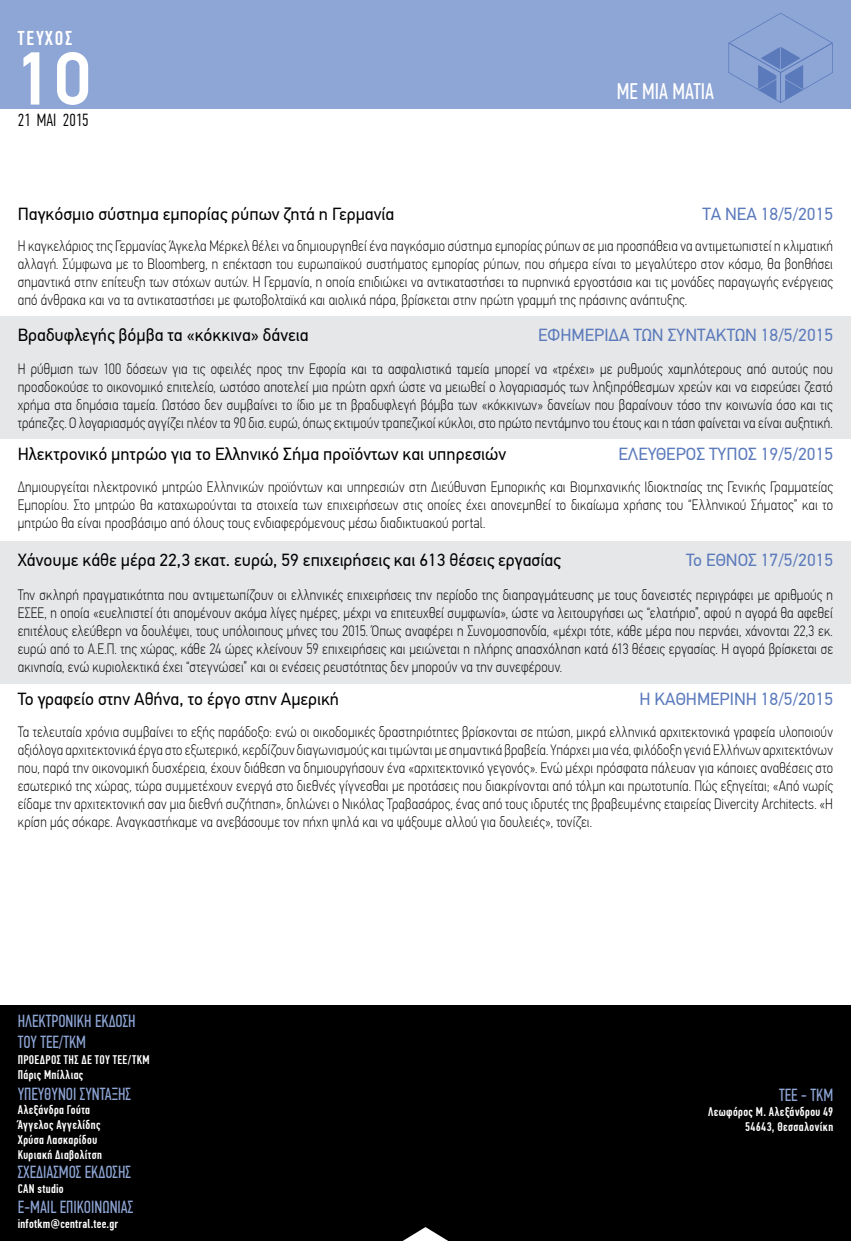
<style>
.page{position:relative;width:851px;height:1241px;background:#fff}
.page>*{position:absolute;margin:0;border:0;box-sizing:border-box;transform-origin:0 0}
.t1{font:500 75px "PF Din Text Pro";color:#fff}
.t2{font:22.5px "PF Din Text Comp Pro";color:#fff}
.t3{font:500 20px "PF Din Text Comp Pro";letter-spacing:.1em;color:#fff}
.t4{font:17.5px "PF Din Text Pro";color:#000}
.t5{font:17.5px "PF Din Text Pro";color:#5b7abc}
.t6{font:17.5px/21px "PF Din Text Comp Pro";color:#8ea6d6}
.t7{font:300 17.5px "PF Din Text Comp Pro";color:#000}
.t8{font:100 15px/18px "PF Din Text Cond Pro";letter-spacing:.01em;color:#000;text-align:justify}
.t9{font:500 12.5px/15px "PF Din Text Comp Pro";letter-spacing:.03em;color:#fff}
</style>
<div class="page">
<div style="left:0;top:0;width:850px;height:108px;background:#8ea6d6"></div>
<div style="left:0;top:1005px;width:850px;height:235px;background:#000"></div>
<svg style="left:404px;top:1227px;width:43px;height:13px"></svg>
<svg style="left:728px;top:13px;width:104px;height:90px"></svg>
<div style="left:0;top:352px;width:850px;height:86px;background:#e6e7e8"></div>
<div style="left:0;top:577px;width:850px;height:106px;background:#e6e7e8"></div>
<div style="left:0;top:316px;width:532px;height:36px;background:#e6e7e8"></div>
<div style="left:0;top:541px;width:640px;height:36px;background:#e6e7e8"></div>
<div style="left:507px;top:316px;width:343px;height:36px;background:#e6e7e8"></div>
<div style="left:635px;top:541px;width:215px;height:36px;background:#e6e7e8"></div>
<h3 class="t3" style="left:18px;top:27px;width:56px">ΤΕΥΧΟΣ</h3>
<h1 class="t1" style="left:13px;top:34px;width:80px">10</h1>
<p class="t7" style="left:18px;top:110px;width:72px">21 MAI 2015</p>
<p class="t4" style="left:18px;top:203px;width:378px">Παγκόσμιο σύστημα εμπορίας ρύπων ζητά η Γερμανία</p>
<h2 class="t2" style="left:616px;top:78px;width:99px">ΜΕ ΜΙΑ ΜΑΤΙΑ</h2>
<p class="t5" style="left:702px;top:203px;width:132px">ΤΑ ΝΕΑ 18/5/2015</p>
<p class="t8" style="left:18px;top:236px;width:816px">Η καγκελάριος της Γερμανίας Άγκελα Μέρκελ θέλει να δημιουργηθεί ένα παγκόσμιο σύστημα εμπορίας ρύπων σε μια προσπάθεια να αντιμετωπιστεί η κλιματική αλλαγή. Σύμφωνα με το Bloomberg, η επέκταση του ευρωπαϊκού συστήματος εμπορίας ρύπων, που σήμερα είναι το μεγαλύτερο στον κόσμο, θα βοηθήσει σημαντικά στην επίτευξη των στόχων αυτών. Η Γερμανία, η οποία επιδιώκει να αντικαταστήσει τα πυρηνικά εργοστάσια και τις μονάδες παραγωγής ενέργειας από άνθρακα και να τα αντικαταστήσει με φωτοβολταϊκά και αιολικά πάρα, βρίσκεται στην πρώτη γραμμή της πράσινης ανάπτυξης.</p>
<p class="t4" style="left:18px;top:324px;width:292px">Βραδυφλεγής βόμβα τα «κόκκινα» δάνεια</p>
<p class="t5" style="left:538px;top:324px;width:296px">ΕΦΗΜΕΡΙΔΑ ΤΩΝ ΣΥΝΤΑΚΤΩΝ 18/5/2015</p>
<p class="t8" style="left:18px;top:359px;width:816px">H ρύθμιση των 100 δόσεων για τις οφειλές προς την Εφορία και τα ασφαλιστικά ταμεία μπορεί να «τρέχει» με ρυθμούς χαμηλότερους από αυτούς που προσδοκούσε το οικονομικό επιτελείο, ωστόσο αποτελεί μια πρώτη αρχή ώστε να μειωθεί ο λογαριασμός των ληξιπρόθεσμων χρεών και να εισρεύσει ζεστό χρήμα στα δημόσια ταμεία. Ωστόσο δεν συμβαίνει το ίδιο με τη βραδυφλεγή βόμβα των «κόκκινων» δανείων που βαραίνουν τόσο την κοινωνία όσο και τις τράπεζες. Ο λογαριασμός αγγίζει πλέον τα 90 δισ. ευρώ, όπως εκτιμούν τραπεζικοί κύκλοι, στο πρώτο πεντάμηνο του έτους και η τάση φαίνεται να είναι αυξητική.</p>
<p class="t4" style="left:18px;top:443px;width:490px">Ηλεκτρονικό μητρώο για το Ελληνικό Σήμα προϊόντων και υπηρεσιών</p>
<p class="t5" style="left:618px;top:443px;width:216px">ΕΛΕΥΘΕΡΟΣ ΤΥΠΟΣ 19/5/2015</p>
<p class="t8" style="left:18px;top:478px;width:816px">Δημιουργείται ηλεκτρονικό μητρώο Ελληνικών προϊόντων και υπηρεσιών στη Διεύθυνση Εμπορικής και Βιομηχανικής Ιδιοκτησίας της Γενικής Γραμματείας Εμπορίου. Στο μητρώο θα καταχωρούνται τα στοιχεία των επιχειρήσεων στις οποίες έχει απονεμηθεί το δικαίωμα χρήσης του “Ελληνικού Σήματος” και το μητρώο θα είναι προσβάσιμο από όλους τους ενδιαφερόμενους μέσω διαδικτυακού portal.</p>
<p class="t4" style="left:18px;top:549px;width:544px">Χάνουμε κάθε μέρα 22,3 εκατ. ευρώ, 59 επιχειρήσεις και 613 θέσεις εργασίας</p>
<p class="t5" style="left:686px;top:549px;width:148px">Το ΕΘΝΟΣ 17/5/2015</p>
<p class="t8" style="left:18px;top:585px;width:816px">Την σκληρή πραγματικότητα που αντιμετωπίζουν οι ελληνικές επιχειρήσεις την περίοδο της διαπραγμάτευσης με τους δανειστές περιγράφει με αριθμούς η ΕΣΕΕ, η οποία «ευελπιστεί ότι απομένουν ακόμα λίγες ημέρες, μέχρι να επιτευχθεί συμφωνία», ώστε να λειτουργήσει ως “ελατήριο”, αφού η αγορά θα αφεθεί επιτέλους ελεύθερη να δουλέψει, τους υπόλοιπους μήνες του 2015. Όπως αναφέρει η Συνομοσπονδία, «μέχρι τότε, κάθε μέρα που περνάει, χάνονται 22,3 εκ. ευρώ από το Α.Ε.Π. της χώρας, κάθε 24 ώρες κλείνουν 59 επιχειρήσεις και μειώνεται η πλήρης απασχόληση κατά 613 θέσεις εργασίας. Η αγορά βρίσκεται σε ακινησία, ενώ κυριολεκτικά έχει “στεγνώσει” και οι ενέσεις ρευστότητας δεν μπορούν να την συνεφέρουν.</p>
<p class="t4" style="left:18px;top:688px;width:323px">Το γραφείο στην Αθήνα, το έργο στην Αμερική</p>
<p class="t5" style="left:639px;top:688px;width:195px">Η ΚΑΘΗΜΕΡΙΝΗ 18/5/2015</p>
<p class="t8" style="left:18px;top:722px;width:816px">Tα τελευταία χρόνια συμβαίνει το εξής παράδοξο: ενώ οι οικοδομικές δραστηριότητες βρίσκονται σε πτώση, μικρά ελληνικά αρχιτεκτονικά γραφεία υλοποιούν αξιόλογα αρχιτεκτονικά έργα στο εξωτερικό, κερδίζουν διαγωνισμούς και τιμώνται με σημαντικά βραβεία. Υπάρχει μια νέα, φιλόδοξη γενιά Ελλήνων αρχιτεκτόνων που, παρά την οικονομική δυσχέρεια, έχουν διάθεση να δημιουργήσουν ένα «αρχιτεκτονικό γεγονός». Ενώ μέχρι πρόσφατα πάλευαν για κάποιες αναθέσεις στο εσωτερικό της χώρας, τώρα συμμετέχουν ενεργά στο διεθνές γίγνεσθαι με προτάσεις που διακρίνονται από τόλμη και πρωτοτυπία. Πώς εξηγείται; «Από νωρίς είδαμε την αρχιτεκτονική σαν μια διεθνή συζήτηση», δηλώνει ο Νικόλας Τραβασάρος, ένας από τους ιδρυτές της βραβευμένης εταιρείας Divercity Architects. «Η κρίση μάς σόκαρε. Αναγκαστήκαμε να ανεβάσουμε τον πήχη ψηλά και να ψάξουμε αλλού για δουλειές», τονίζει.</p>
<p class="t6" style="left:18px;top:1010px;width:119px">ΗΛΕΚΤΡΟΝΙΚΗ ΕΚΔΟΣΗ<br>ΤΟΥ ΤΕΕ/ΤΚΜ</p>
<p class="t6" style="left:18px;top:1083px;width:115px">ΥΠΕΥΘΥΝΟΙ ΣΥΝΤΑΞΗΣ</p>
<p class="t9" style="left:18px;top:1051px;width:134px">ΠΡΟΕΔΡΟΣ ΤΗΣ ΔΕ ΤΟΥ ΤΕΕ/ΤΚΜ<br>Πάρις Μπίλλιας</p>
<p class="t9" style="left:18px;top:1101px;width:86px">Αλεξάνδρα Γούτα<br>Άγγελος Αγγελίδης<br>Χρύσα Λασκαρίδου<br>Κυριακή Διαβολίτση</p>
<p class="t6" style="left:18px;top:1161px;width:115px">ΣΧΕΔΙΑΣΜΟΣ ΕΚΔΟΣΗΣ</p>
<p class="t9" style="left:18px;top:1181px;width:47px">CAN studio</p>
<p class="t6" style="left:18px;top:1196px;width:117px">E-MAIL ΕΠΙΚΟΙΝΩΝΙΑΣ</p>
<p class="t9" style="left:18px;top:1216px;width:102px">infotkm@central.tee.gr</p>
<p class="t6" style="left:778px;top:1083px;width:56px">ΤΕΕ - ΤΚΜ</p>
<p class="t9" style="left:708px;top:1104px;width:127px;text-align:right">Λεωφόρος Μ. Αλεξάνδρου 49<br>54643, Θεσσαλονίκη</p>
</div>
